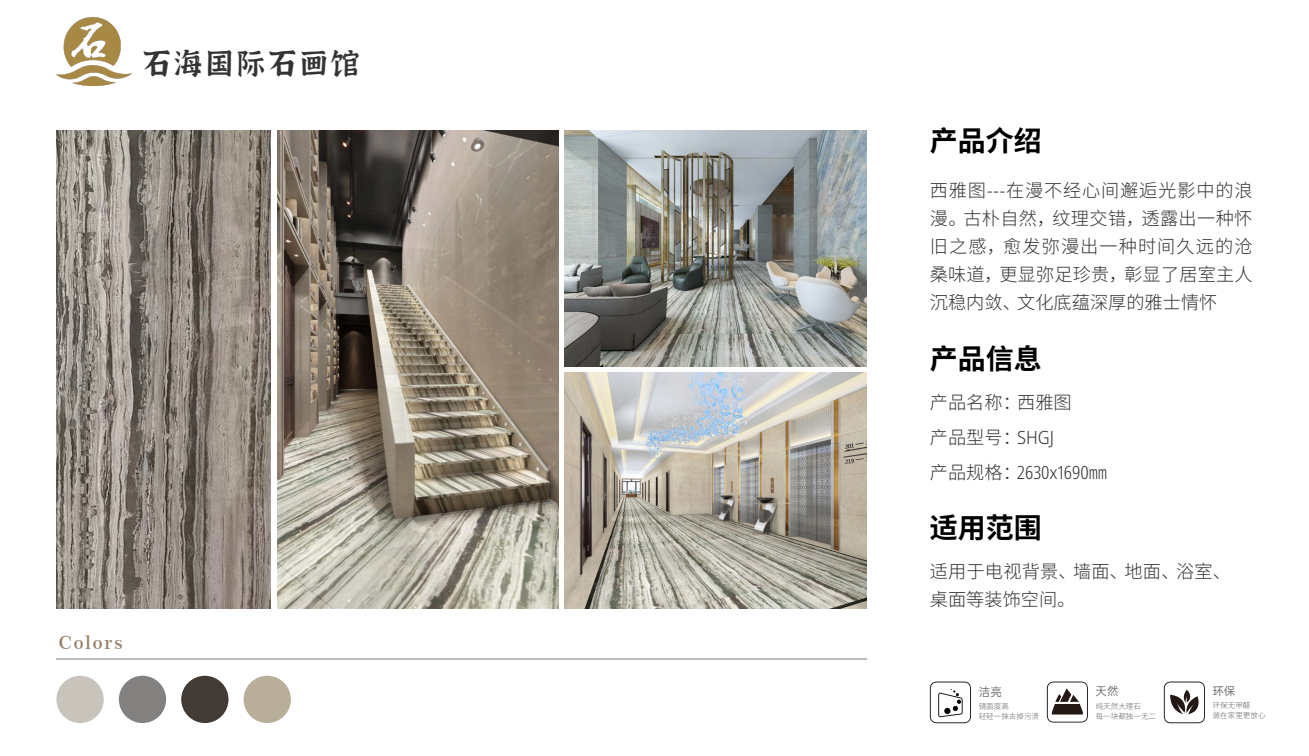
<style>
.page{position:relative;width:1309px;height:756px;background:#fff}
.page>*{position:absolute;margin:0;border:0;box-sizing:border-box;transform-origin:0 0}
.t1{font:28.52px "jiangxizhuokai";letter-spacing:.1em;color:#333}
.t2{font:28px "Nowar Warcraft Sans CN Bold";color:#000}
.t3{font:18.2px/28px "Nowar Warcraft Sans CN Light";color:#333}
.t4{font:600 18.2px "Century 751 BT";letter-spacing:.1em;color:#978068}
.t5{font:11.51px "OPPO Sans R";color:#666464}
.t6{font:11.45px "OPPO Sans R";color:#666464}
.t7{font:300 7.56px/10.2px "Source Han Sans CN";color:#666464}
</style>
<div class="page">
<img style="left:277px;top:130px;width:281px;height:479px">
<img style="left:565px;top:130px;width:302px;height:236px">
<img style="left:565px;top:372px;width:302px;height:237px">
<img style="left:56px;top:130px;width:215px;height:479px">
<div style="left:56px;top:676px;width:48px;height:47px;background:#c8c4bb;border-radius:50%"></div>
<div style="left:119px;top:676px;width:47px;height:47px;background:#838080;border-radius:50%"></div>
<div style="left:181px;top:676px;width:48px;height:47px;background:#423a34;border-radius:50%"></div>
<div style="left:244px;top:676px;width:47px;height:47px;background:#b9ae99;border-radius:50%"></div>
<img style="left:56px;top:17px;width:75px;height:68px">
<hr style="left:56px;top:658px;width:811px;height:2px;background:#bfbab9">
<svg style="left:1047px;top:682px;width:41px;height:41px"></svg>
<svg style="left:1164px;top:682px;width:41px;height:41px"></svg>
<svg style="left:930px;top:682px;width:41px;height:41px"></svg>
<h1 class="t1" style="left:142px;top:49px;width:218px">石海国际石画馆</h1>
<p class="t4" style="left:59px;top:631px;width:65px">Colors</p>
<h2 class="t2" style="left:930px;top:123px;width:113px">产品介绍</h2>
<p class="t3" style="left:930px;top:179px;width:324px;text-align:justify">西雅图---在漫不经心间邂逅光影中的浪漫。古朴自然，纹理交错，透露出一种怀旧之感，愈发弥漫出一种时间久远的沧桑味道，更显弥足珍贵，彰显了居室主人沉稳内敛、文化底蕴深厚的雅士情怀</p>
<h2 class="t2" style="left:930px;top:341px;width:113px">产品信息</h2>
<p class="t3" style="left:930px;top:386px;width:179px;line-height:35px">产品名称：西雅图<br>产品型号：SHGJ<br>产品规格：2630x1690㎜</p>
<h2 class="t2" style="left:930px;top:510px;width:113px">适用范围</h2>
<p class="t3" style="left:930px;top:559px;width:299px">适用于电视背景、墙面、地面、浴室、桌面等装饰空间。</p>
<p class="t5" style="left:979px;top:683px;width:25px">洁亮</p>
<p class="t7" style="left:979px;top:701px;width:62px">镜面度高<br>轻轻一抹去掉污渍</p>
<p class="t6" style="left:1096px;top:683px;width:24px">天然</p>
<p class="t7" style="left:1096px;top:701px;width:62px">纯天然大理石<br>每一块都独一无二</p>
<p class="t5" style="left:1212px;top:682px;width:25px">环保</p>
<p class="t7" style="left:1213px;top:700px;width:54px">环保无甲醛<br>装在家里更放心</p>
</div>
